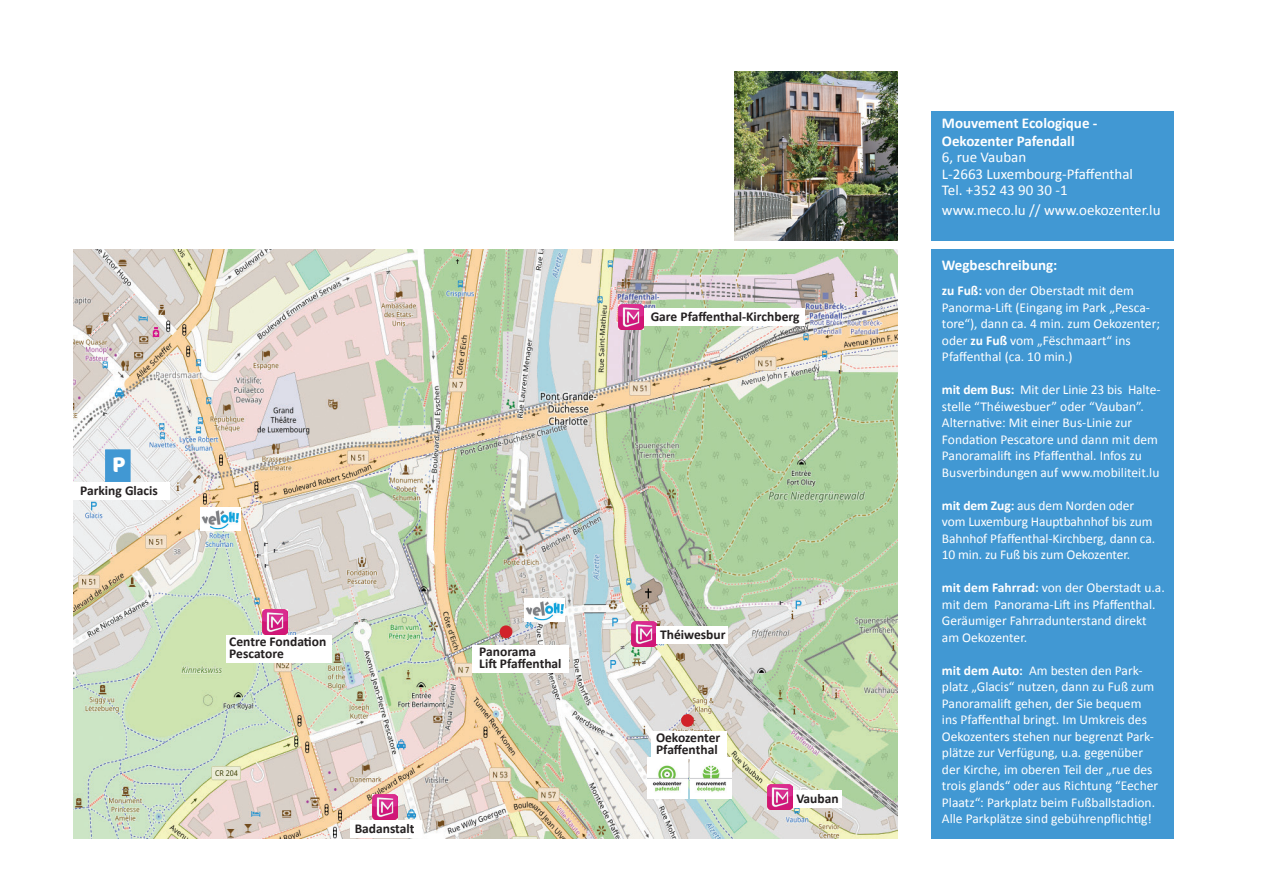
<style>
.page{position:relative;width:1263px;height:893px;background:#fff}
.page>*{position:absolute;margin:0;border:0;box-sizing:border-box;transform-origin:0 0}
.t1{font:700 21px "Cocon";color:#fff}
.t2{font:15px/16.5px "Calibri";color:#fff}
.t3{font:700 15px/18px "Calibri";color:#fff}
.t4{font:13.5px/16.5px "Calibri";color:#fff}
.t5{font:700 13.5px/12px "Calibri";color:#231f20}
.s1{font-weight:700}
</style>
<div class="page">
<img style="left:73px;top:249px;width:824px;height:590px">
<div style="left:105px;top:449px;width:25px;height:33px;background:#4198d3;border:1px solid #4198d3"></div>
<img style="left:619px;top:304px;width:25px;height:26px">
<img style="left:631px;top:621px;width:25px;height:25px">
<img style="left:767px;top:784px;width:26px;height:25px">
<img style="left:262px;top:610px;width:25px;height:25px">
<img style="left:524px;top:598px;width:40px;height:23px">
<div style="left:472px;top:645px;width:97px;height:28px;background:#fff"></div>
<img style="left:372px;top:795px;width:25px;height:25px">
<img style="left:200px;top:507px;width:40px;height:23px">
<div style="left:931px;top:112px;width:243px;height:129px;background:#4198d3"></div>
<div style="left:931px;top:249px;width:243px;height:590px;background:#4198d3"></div>
<img style="left:734px;top:71px;width:163px;height:170px">
<div style="left:500px;top:625px;width:12px;height:13px;background:#d1232a;border-radius:50%"></div>
<div style="left:681px;top:714px;width:13px;height:13px;background:#d1232a;border-radius:50%"></div>
<div style="left:73px;top:482px;width:97px;height:18px;background:#fff"></div>
<div style="left:226px;top:635px;width:106px;height:27px;background:#fff"></div>
<div style="left:644px;top:308px;width:161px;height:18px;background:#fff"></div>
<div style="left:656px;top:626px;width:72px;height:18px;background:#fff"></div>
<div style="left:793px;top:790px;width:48px;height:18px;background:#fff"></div>
<div style="left:651px;top:731px;width:76px;height:28px;background:#fff"></div>
<div style="left:350px;top:820px;width:71px;height:18px;background:#fff"></div>
<img style="left:691px;top:758px;width:40px;height:40px">
<img style="left:647px;top:758px;width:41px;height:40px">
<h1 class="t1" style="left:112px;top:452px;width:14px">P</h1>
<p class="t5" style="left:80px;top:484px;width:79px">Parking Glacis</p>
<p class="t5" style="left:229px;top:636px;width:98px">Centre Fondation<br>Pescatore</p>
<p class="t5" style="left:355px;top:822px;width:61px">Badanstalt</p>
<p class="t5" style="left:479px;top:646px;width:84px">Panorama<br>Lift Pfaffenthal</p>
<p class="t5" style="left:651px;top:311px;width:150px">Gare Pfaffenthal-Kirchberg</p>
<p class="t5" style="left:660px;top:629px;width:67px">Théiwesbur</p>
<p class="t5" style="left:656px;top:732px;width:66px">Oekozenter<br>Pfaffenthal</p>
<p class="t5" style="left:796px;top:793px;width:44px">Vauban</p>
<p class="t3" style="left:942px;top:114px;width:157px">Mouvement Ecologique -<br>Oekozenter Pafendall</p>
<p class="t2" style="left:942px;top:149px;width:193px">6, rue Vauban<br>L-2663 Luxembourg-Pfaffenthal<br>Tel. +352 43 90 30 -1</p>
<p class="t2" style="left:942px;top:202px;width:220px">www.meco.lu // www.oekozenter.lu</p>
<p class="t3" style="left:942px;top:256px;width:117px">Wegbeschreibung:</p>
<p class="t4" style="left:942px;top:283px;width:220px"><span class="s1">zu Fuß:</span> von der Oberstadt mit dem Panorma-Lift (Eingang im Park „Pesca&shy;tore“), dann ca. 4 min. zum Oekozenter; oder <span class="s1">zu Fuß</span> vom „Fëschmaart“ ins Pfaffenthal (ca. 10 min.)</p>
<p class="t4" style="left:942px;top:382px;width:220px"><span class="s1">mit dem Bus:</span> Mit der Linie 23 bis Halte&shy;stelle “Théiwesbuer” oder “Vauban”.<br>Alternative: Mit einer Bus-Linie zur Fondation Pescatore und dann mit dem Panoramalift ins Pfaffenthal. Infos zu Busverbindungen auf www.mobiliteit.lu</p>
<p class="t4" style="left:942px;top:497px;width:215px"><span class="s1">mit dem Zug:</span> aus dem Norden oder vom Luxemburg Hauptbahnhof bis zum Bahnhof Pfaffenthal-Kirchberg, dann ca.<br>10 min. zu Fuß bis zum Oekozenter.</p>
<p class="t4" style="left:942px;top:580px;width:224px"><span class="s1">mit dem Fahrrad:</span> von der Oberstadt u.a. mit dem Panorama-Lift ins Pfaffenthal.<br>Geräumiger Fahrradunterstand direkt am Oekozenter.</p>
<p class="t4" style="left:942px;top:662px;width:218px"><span class="s1">mit dem Auto:</span> Am besten den Park&shy;platz „Glacis“ nutzen, dann zu Fuß zum Panoramalift gehen, der Sie bequem ins Pfaffenthal bringt. Im Umkreis des Oekozenters stehen nur begrenzt Park&shy;plätze zur Verfügung, u.a. gegenüber der Kirche, im oberen Teil der „rue des trois glands“ oder aus Richtung “Eecher Plaatz“: Parkplatz beim Fußballstadion.<br>Alle Parkplätze sind gebührenpflichtig!</p>
</div>
